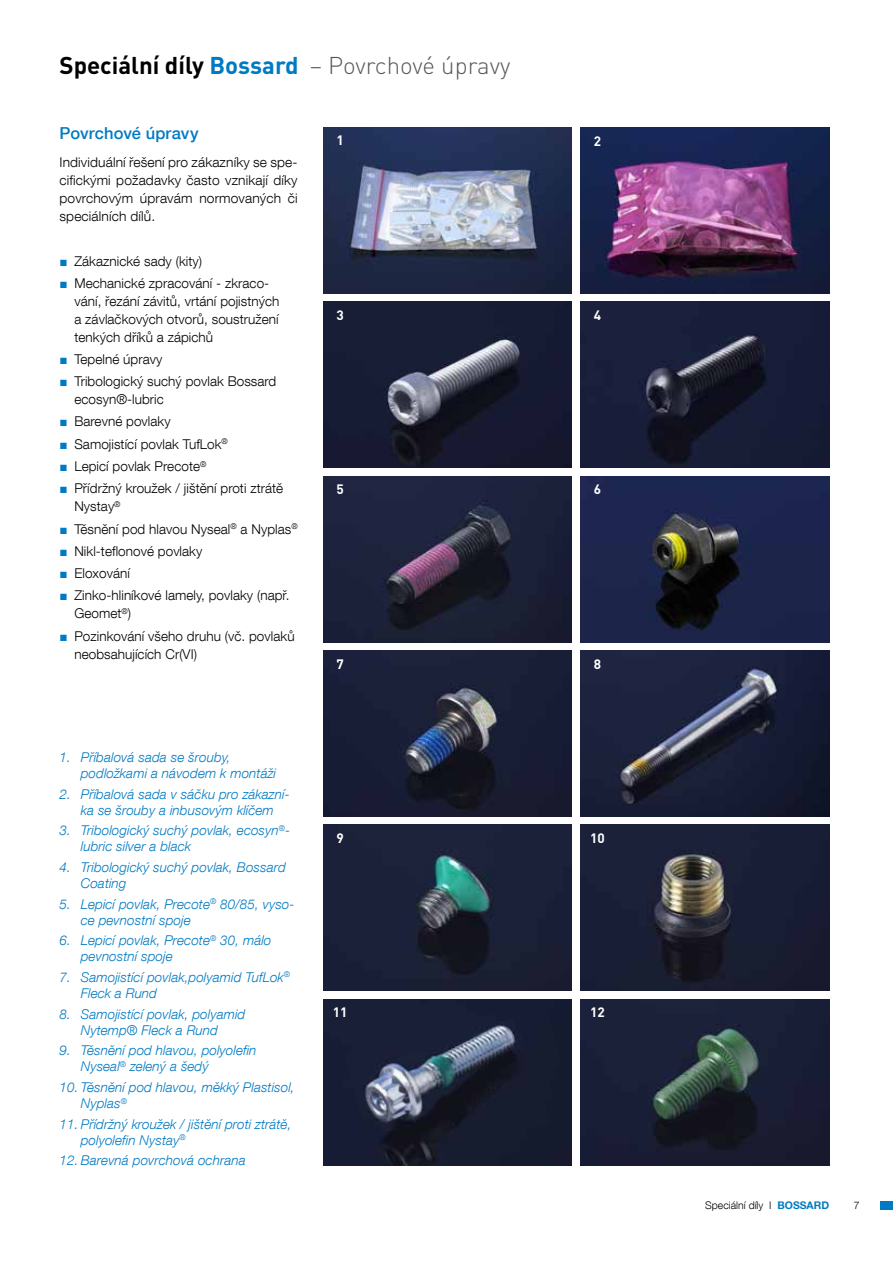
<style>
.page{position:relative;width:893px;height:1263px;background:#fff}
.page>*{position:absolute;margin:0;border:0;box-sizing:border-box;transform-origin:0 0}
.t1{font:300 24px "DINOT";color:#58595b}
.t2{font:500 16.5px "Helvetica Neue LT Com";letter-spacing:.01em;color:#007ac2}
.t3{font:300 13.5px/18px "Helvetica Neue LT Com";letter-spacing:.005em;color:#000}
.t4{font:italic 300 13.5px/16.2px "Helvetica Neue LT Com";letter-spacing:.005em;color:#007ac2}
.t5{font:700 13.5px "DINOT";color:#fff}
.t6{font:300 10.5px "Helvetica Neue LT Com";color:#000}
.s1{font-weight:700;color:#000}
.s2{font-weight:700;color:#007ac2}
.s3{font-family:"Book Antiqua";font-weight:400;color:#007ac2}
</style>
<div class="page">
<hr style="left:892px;top:918px;width:1px;height:102px;background:#a0c8ea">
<img style="left:580px;top:128px;width:249px;height:165px">
<img style="left:323px;top:128px;width:249px;height:165px">
<img style="left:323px;top:302px;width:249px;height:166px">
<img style="left:580px;top:476px;width:249px;height:166px">
<img style="left:323px;top:476px;width:249px;height:166px">
<img style="left:580px;top:651px;width:249px;height:165px">
<img style="left:323px;top:651px;width:249px;height:165px">
<img style="left:323px;top:999px;width:249px;height:166px">
<img style="left:323px;top:825px;width:249px;height:166px">
<img style="left:580px;top:825px;width:249px;height:166px">
<img style="left:580px;top:302px;width:249px;height:166px">
<img style="left:580px;top:999px;width:249px;height:166px">
<div style="left:880px;top:1201px;width:13px;height:9px;background:#007ac2"></div>
<h1 class="t1" style="left:60px;top:49px;width:452px"><span class="s1">Speciální díly</span> <span class="s2">Bossard</span> – Povrchové úpravy</h1>
<p class="t2" style="left:60px;top:124px;width:141px">Povrchové úpravy</p>
<p class="t3" style="left:60px;top:153px;width:240px;text-align:justify">Individuální řešení pro zákazníky se spe&shy;cifickými požadavky často vznikají díky povrchovým úpravám normovaných či speciálních dílů.</p>
<p class="t3" style="left:60px;top:251px;width:144px"><span class="s3">■</span> Zákaznické sady (kity)</p>
<p class="t3" style="left:74px;top:274px;width:207px;text-indent:-15px"><span class="s3">■</span> Mechanické zpracování - zkraco&shy;vání, řezání závitů, vrtání pojistných a závlačkových otvorů, soustružení tenkých dříků a zápichů</p>
<p class="t3" style="left:60px;top:350px;width:104px"><span class="s3">■</span> Tepelné úpravy</p>
<p class="t3" style="left:74px;top:372px;width:203px;text-indent:-15px"><span class="s3">■</span> Tribologický suchý povlak Bossard ecosyn®-lubric</p>
<p class="t3" style="left:60px;top:412px;width:113px"><span class="s3">■</span> Barevné povlaky</p>
<p class="t3" style="left:60px;top:435px;width:170px"><span class="s3">■</span> Samojistící povlak TufLok<sup>®</sup></p>
<p class="t3" style="left:60px;top:457px;width:148px"><span class="s3">■</span> Lepicí povlak Precote<sup>®</sup></p>
<p class="t3" style="left:74px;top:479px;width:210px;text-indent:-15px"><span class="s3">■</span> Přídržný kroužek / jištění proti ztrátě<br>Nystay<sup>®</sup></p>
<p class="t3" style="left:60px;top:519px;width:240px"><span class="s3">■</span> Těsnění pod hlavou Nyseal<sup>®</sup> a Nyplas<sup>®</sup></p>
<p class="t3" style="left:60px;top:542px;width:144px"><span class="s3">■</span> Nikl-teflonové povlaky</p>
<p class="t3" style="left:60px;top:564px;width:72px"><span class="s3">■</span> Eloxování</p>
<p class="t3" style="left:74px;top:586px;width:217px;text-indent:-15px"><span class="s3">■</span> Zinko-hliníkové lamely, povlaky (např.<br>Geomet<sup>®</sup>)</p>
<p class="t3" style="left:74px;top:626px;width:222px;text-indent:-15px"><span class="s3">■</span> Pozinkování všeho druhu (vč. povlaků neobsahujících Cr(VI)</p>
<p class="t4" style="left:81px;top:749px;width:197px;text-indent:-21px">1. Příbalová sada se šrouby, podložkami a návodem k montáži</p>
<p class="t4" style="left:60px;top:785px;width:232px;text-align:center">2. Příbalová sada v sáčku pro zákazní&shy;ka se šrouby a inbusovým klíčem</p>
<p class="t4" style="left:81px;top:822px;width:211px;text-indent:-21px">3. Tribologický suchý povlak, ecosyn<sup>®</sup>- lubric silver a black</p>
<p class="t4" style="left:81px;top:859px;width:207px;text-indent:-21px">4. Tribologický suchý povlak, Bossard<br>Coating</p>
<p class="t4" style="left:81px;top:895px;width:215px;text-indent:-21px">5. Lepicí povlak, Precote<sup>®</sup> 80/85, vyso&shy;ce pevnostní spoje</p>
<p class="t4" style="left:81px;top:932px;width:192px;text-indent:-21px">6. Lepicí povlak, Precote<sup>®</sup> 30, málo pevnostní spoje</p>
<p class="t4" style="left:81px;top:969px;width:211px;text-indent:-21px">7. Samojistící povlak,polyamid TufLok<sup>®<br></sup>Fleck a Rund</p>
<p class="t4" style="left:60px;top:1005px;width:187px;text-align:center">8. Samojistící povlak, polyamid<br>Nytemp® Fleck a Rund</p>
<p class="t4" style="left:81px;top:1042px;width:177px;text-indent:-21px">9. Těsnění pod hlavou, polyolefin<br>Nyseal<sup>®</sup> zelený a šedý</p>
<p class="t4" style="left:81px;top:1079px;width:215px;text-indent:-21px">10. Těsnění pod hlavou, měkký Plastisol,<br>Nyplas<sup>®</sup></p>
<p class="t4" style="left:81px;top:1115px;width:212px;text-indent:-21px">11. Přídržný kroužek / jištění proti ztrátě, polyolefin Nystay<sup>®</sup></p>
<p class="t4" style="left:60px;top:1152px;width:188px">12. Barevná povrchová ochrana</p>
<p class="t5" style="left:336px;top:131px;width:9px">1</p>
<p class="t5" style="left:336px;top:306px;width:9px">3</p>
<p class="t5" style="left:336px;top:480px;width:9px">5</p>
<p class="t5" style="left:336px;top:654px;width:9px">7</p>
<p class="t5" style="left:336px;top:829px;width:9px">9</p>
<p class="t5" style="left:333px;top:1003px;width:16px">11</p>
<p class="t5" style="left:594px;top:131px;width:9px">2</p>
<p class="t5" style="left:594px;top:306px;width:9px">4</p>
<p class="t5" style="left:594px;top:480px;width:9px">6</p>
<p class="t5" style="left:594px;top:654px;width:9px">8</p>
<p class="t5" style="left:590px;top:829px;width:16px">10</p>
<p class="t5" style="left:590px;top:1003px;width:16px">12</p>
<p class="t6" style="left:705px;top:1199px;width:125px">Speciální díly I <span class="s2">BOSSARD</span></p>
<p class="t6" style="left:854px;top:1199px;width:7px">7</p>
</div>
